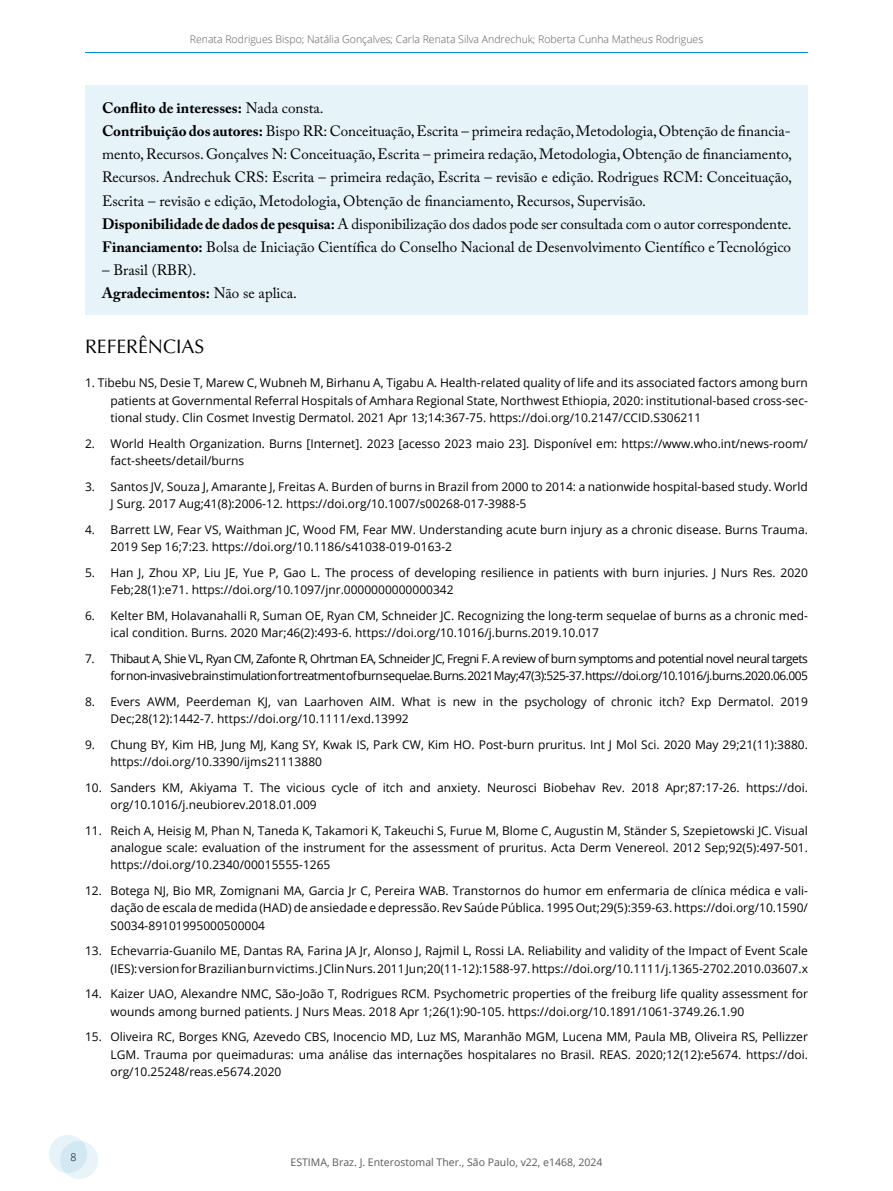
<style>
.page{position:relative;width:893px;height:1191px;background:#fff}
.page>*{position:absolute;margin:0;border:0;box-sizing:border-box;transform-origin:0 0}
.t1{font:19.5px "Optima LT Std";color:#000}
.t2{font:15px/23.1px "Adobe Caslon Pro";color:#000}
.t3{font:12px/17.2px "Open Sans";color:#000}
.t4{font:12px/17.2px "Open Sans";letter-spacing:-.04em;color:#000;text-align:right}
.t5{font:300 10.5px "Open Sans";color:#58595b}
.t6{font:10.5px "Open Sans";color:#58595b}
.t7{font:300 10.5px "Open Sans";color:#000}
.s1{font-weight:700}
</style>
<div class="page">
<div style="left:60px;top:1140px;width:38px;height:39px;background:#e9f4f9;border-radius:50%"></div>
<svg style="left:49px;top:1134px;width:38px;height:39px"></svg>
<hr style="left:85px;top:52px;width:723px;height:1px;background:#0087c4">
<div style="left:85px;top:85px;width:723px;height:230px;background:#e6f3f9"></div>
<p class="t5" style="left:190px;top:32px;width:515px">Renata Rodrigues Bispo; Natália Gonçalves; Carla Renata Silva Andrechuk; Roberta Cunha Matheus Rodrigues</p>
<p class="t2" style="left:102px;top:96px;width:691px"><span class="s1">Conflito de interesses:</span> Nada consta.<br><span class="s1">Contribuição dos autores:</span> Bispo RR: Conceituação, Escrita – primeira redação, Metodologia, Obtenção de financia&shy;mento, Recursos. Gonçalves N: Conceituação, Escrita – primeira redação, Metodologia, Obtenção de financiamento, Recursos. Andrechuk CRS: Escrita – primeira redação, Escrita – revisão e edição. Rodrigues RCM: Conceituação, Escrita – revisão e edição, Metodologia, Obtenção de financiamento, Recursos, Supervisão.<br><span class="s1">Disponibilidade de dados de pesquisa:</span> A disponibilização dos dados pode ser consultada com o autor correspondente.<br><span class="s1">Financiamento:</span> Bolsa de Iniciação Científica do Conselho Nacional de Desenvolvimento Científico e Tecnológico</p>
<p class="t2" style="left:102px;top:258px;width:197px">– Brasil (RBR).<br><span class="s1">Agradecimentos:</span> Não se aplica.</p>
<h1 class="t1" style="left:85px;top:335px;width:121px">REFERÊNCIAS</h1>
<p class="t3" style="left:111px;top:374px;width:699px;text-align:justify;text-indent:-26px">1. Tibebu NS, Desie T, Marew C, Wubneh M, Birhanu A, Tigabu A. Health-related quality of life and its associated factors among burn patients at Governmental Referral Hospitals of Amhara Regional State, Northwest Ethiopia, 2020: institutional-based cross-sec&shy;tional study. Clin Cosmet Investig Dermatol. 2021 Apr 13;14:367-75. https://doi.org/10.2147/CCID.S306211</p>
<p class="t3" style="left:111px;top:434px;width:699px;text-indent:-26px">2. World Health Organization. Burns [Internet]. 2023 [acesso 2023 maio 23]. Disponível em: https://www.who.int/news-room/ fact-sheets/detail/burns</p>
<p class="t3" style="left:111px;top:477px;width:699px;text-indent:-26px">3. Santos JV, Souza J, Amarante J, Freitas A. Burden of burns in Brazil from 2000 to 2014: a nationwide hospital-based study. World<br>J Surg. 2017 Aug;41(8):2006-12. https://doi.org/10.1007/s00268-017-3988-5</p>
<p class="t3" style="left:111px;top:520px;width:699px;text-indent:-26px">4. Barrett LW, Fear VS, Waithman JC, Wood FM, Fear MW. Understanding acute burn injury as a chronic disease. Burns Trauma.<br>2019 Sep 16;7:23. https://doi.org/10.1186/s41038-019-0163-2</p>
<p class="t3" style="left:111px;top:563px;width:699px;text-indent:-26px">5. Han J, Zhou XP, Liu JE, Yue P, Gao L. The process of developing resilience in patients with burn injuries. J Nurs Res. 2020<br>Feb;28(1):e71. https://doi.org/10.1097/jnr.0000000000000342</p>
<p class="t3" style="left:111px;top:606px;width:699px;text-indent:-26px">6. Kelter BM, Holavanahalli R, Suman OE, Ryan CM, Schneider JC. Recognizing the long-term sequelae of burns as a chronic med&shy;ical condition. Burns. 2020 Mar;46(2):493-6. https://doi.org/10.1016/j.burns.2019.10.017</p>
<p class="t4" style="left:85px;top:649px;width:724px">7. Thibaut A, Shie VL, Ryan CM, Zafonte R, Ohrtman EA, Schneider JC, Fregni F. A review of burn symptoms and potential novel neural targets for non-invasive brain stimulation for treatment of burn sequelae. Burns. 2021 May;47(3):525-37. https://doi.org/10.1016/j.burns.2020.06.005</p>
<p class="t3" style="left:111px;top:692px;width:699px;text-indent:-26px">8. Evers AWM, Peerdeman KJ, van Laarhoven AIM. What is new in the psychology of chronic itch? Exp Dermatol. 2019<br>Dec;28(12):1442-7. https://doi.org/10.1111/exd.13992</p>
<p class="t3" style="left:111px;top:735px;width:699px;text-indent:-26px">9. Chung BY, Kim HB, Jung MJ, Kang SY, Kwak IS, Park CW, Kim HO. Post-burn pruritus. Int J Mol Sci. 2020 May 29;21(11):3880. https://doi.org/10.3390/ijms21113880</p>
<p class="t3" style="left:111px;top:778px;width:699px;text-indent:-26px">10. Sanders KM, Akiyama T. The vicious cycle of itch and anxiety. Neurosci Biobehav Rev. 2018 Apr;87:17-26. https://doi. org/10.1016/j.neubiorev.2018.01.009</p>
<p class="t3" style="left:111px;top:821px;width:699px;text-align:justify;text-indent:-26px">11. Reich A, Heisig M, Phan N, Taneda K, Takamori K, Takeuchi S, Furue M, Blome C, Augustin M, Ständer S, Szepietowski JC. Visual analogue scale: evaluation of the instrument for the assessment of pruritus. Acta Derm Venereol. 2012 Sep;92(5):497-501. https://doi.org/10.2340/00015555-1265</p>
<p class="t3" style="left:111px;top:881px;width:699px;text-align:justify;text-indent:-26px">12. Botega NJ, Bio MR, Zomignani MA, Garcia Jr C, Pereira WAB. Transtornos do humor em enfermaria de clínica médica e vali&shy;dação de escala de medida (HAD) de ansiedade e depressão. Rev Saúde Pública. 1995 Out;29(5):359-63. https://doi.org/10.1590/ S0034-89101995000500004</p>
<p class="t3" style="left:85px;top:942px;width:724px;text-align:right">13. Echevarria-Guanilo ME, Dantas RA, Farina JA Jr, Alonso J, Rajmil L, Rossi LA. Reliability and validity of the Impact of Event Scale (IES): version for Brazilian burn victims. J Clin Nurs. 2011 Jun;20(11-12):1588-97. https://doi.org/10.1111/j.1365-2702.2010.03607.x</p>
<p class="t3" style="left:111px;top:985px;width:699px;text-indent:-26px">14. Kaizer UAO, Alexandre NMC, São-João T, Rodrigues RCM. Psychometric properties of the freiburg life quality assessment for wounds among burned patients. J Nurs Meas. 2018 Apr 1;26(1):90-105. https://doi.org/10.1891/1061-3749.26.1.90</p>
<p class="t3" style="left:111px;top:1028px;width:699px;text-align:justify;text-indent:-26px">15. Oliveira RC, Borges KNG, Azevedo CBS, Inocencio MD, Luz MS, Maranhão MGM, Lucena MM, Paula MB, Oliveira RS, Pellizzer LGM. Trauma por queimaduras: uma análise das internações hospitalares no Brasil. REAS. 2020;12(12):e5674. https://doi. org/10.25248/reas.e5674.2020</p>
<p class="t7" style="left:71px;top:1149px;width:7px">8</p>
<p class="t6" style="left:291px;top:1154px;width:313px">ESTIMA, Braz. J. Enterostomal Ther., São Paulo, v22, e1468, 2024</p>
</div>
